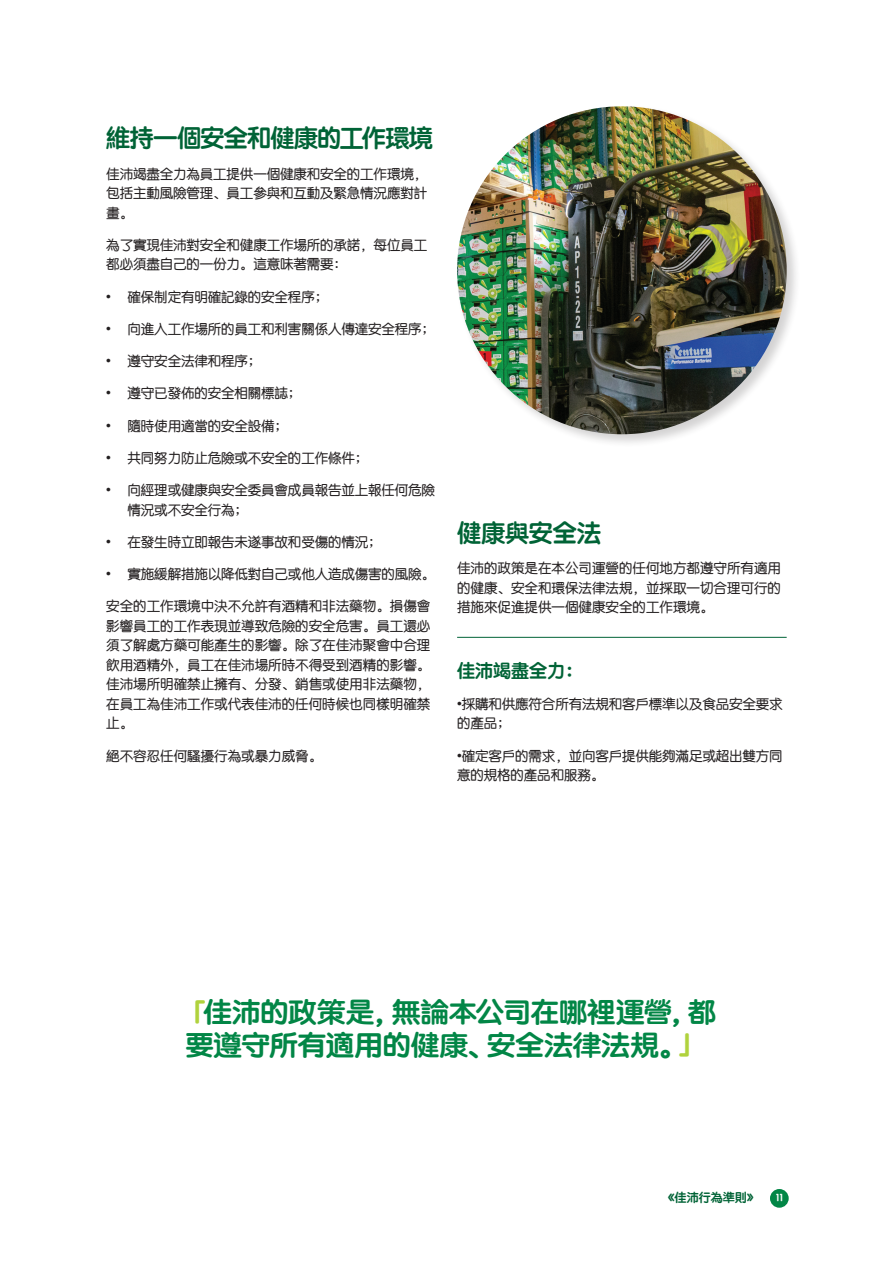
<style>
.page{position:relative;width:893px;height:1263px;background:#fff}
.page>*{position:absolute;margin:0;border:0;box-sizing:border-box;transform-origin:0 0}
.t1{font:27px/32.4px "ST Yuanti SC Bold";letter-spacing:-.005em;color:#028646;text-align:center;scale:1.06 1}
.t2{font:24px "ST Yuanti SC Bold";letter-spacing:-.02em;color:#006336}
.t3{font:18px "ST Yuanti SC Bold";color:#006336}
.t4{font:13.5px/19.5px "ST Yuanti SC Regular";letter-spacing:-.01em;color:#231f20}
.t5{font:12px "ST Yuanti SC Bold";letter-spacing:.01em;color:#006336}
.t6{font:10.5px "ST Yuanti SC Bold";color:#fff}
.s1{color:#b0d23d}
</style>
<div class="page">
<div style="left:770px;top:1189px;width:19px;height:19px;background:#028646;border-radius:50%"></div>
<div style="left:455px;top:104px;width:346px;height:345px;background:#231f20;opacity:.2"></div>
<img style="left:457px;top:106px;width:330px;height:328px">
<hr style="left:457px;top:637px;width:330px;height:1px;background:#006336">
<h2 class="t2" style="left:106px;top:120px;width:328px">維持一個安全和健康的工作環境</h2>
<p class="t4" style="left:106px;top:163px;width:322px;text-align:justify">佳沛竭盡全力為員工提供一個健康和安全的工作環境，包括主動風險管理、員工參與和互動及緊急情況應對計畫。</p>
<p class="t4" style="left:106px;top:234px;width:322px">為了實現佳沛對安全和健康工作場所的承諾，每位員工都必須盡自己的一份力。這意味著需要：</p>
<p class="t4" style="left:106px;top:286px;width:223px">• 確保制定有明確記錄的安全程序；</p>
<p class="t4" style="left:106px;top:318px;width:330px">• 向進入工作場所的員工和利害關係人傳達安全程序；</p>
<p class="t4" style="left:106px;top:351px;width:157px">• 遵守安全法律和程序；</p>
<p class="t4" style="left:106px;top:383px;width:197px">• 遵守已發佈的安全相關標誌；</p>
<p class="t4" style="left:106px;top:415px;width:183px">• 隨時使用適當的安全設備；</p>
<p class="t4" style="left:106px;top:447px;width:263px">• 共同努力防止危險或不安全的工作條件；</p>
<p class="t4" style="left:128px;top:480px;width:309px;text-indent:-21px">• 向經理或健康與安全委員會成員報告並上報任何危險情況或不安全行為；</p>
<p class="t4" style="left:106px;top:531px;width:277px">• 在發生時立即報告未遂事故和受傷的情況；</p>
<p class="t4" style="left:106px;top:564px;width:330px">• 實施緩解措施以降低對自己或他人造成傷害的風險。</p>
<p class="t4" style="left:106px;top:596px;width:325px;text-align:justify">安全的工作環境中決不允許有酒精和非法藥物。損傷會影響員工的工作表現並導致危險的安全危害。員工還必須了解處方藥可能產生的影響。除了在佳沛聚會中合理飲用酒精外，員工在佳沛場所時不得受到酒精的影響。佳沛場所明確禁止擁有、分發、銷售或使用非法藥物，在員工為佳沛工作或代表佳沛的任何時候也同樣明確禁止。</p>
<p class="t4" style="left:106px;top:745px;width:217px">絕不容忍任何騷擾行為或暴力威脅。</p>
<h2 class="t2" style="left:457px;top:514px;width:145px">健康與安全法</h2>
<p class="t4" style="left:457px;top:557px;width:325px;text-align:justify">佳沛的政策是在本公司運營的任何地方都遵守所有適用的健康、安全和環保法律法規，並採取一切合理可行的措施來促進提供一個健康安全的工作環境。</p>
<h3 class="t3" style="left:457px;top:656px;width:127px">佳沛竭盡全力：</h3>
<p class="t4" style="left:457px;top:693px;width:327px">•採購和供應符合所有法規和客戶標準以及食品安全要求的產品；</p>
<p class="t4" style="left:457px;top:745px;width:327px">•確定客戶的需求，並向客戶提供能夠滿足或超出雙方同意的規格的產品和服務。</p>
<h1 class="t1" style="left:177px;top:995px;width:510px"><span class="s1">「</span>佳沛的政策是，無論本公司在哪裡運營，都要遵守所有適用的健康、安全法律法規。<span class="s1">」</span></h1>
<p class="t5" style="left:662px;top:1188px;width:98px">《佳沛行為準則》</p>
<p class="t6" style="left:776px;top:1190px;width:8px">11</p>
</div>
